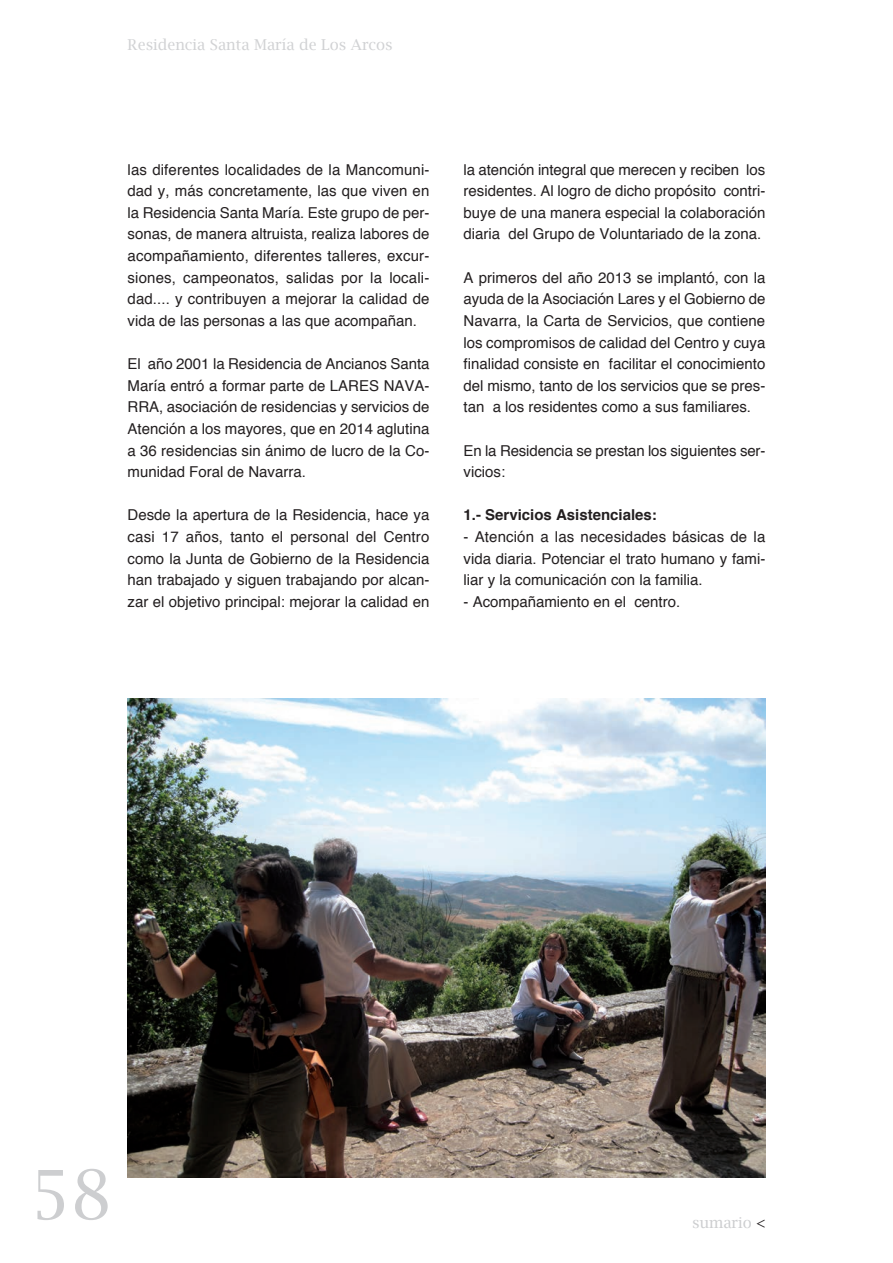
<style>
.page{position:relative;width:893px;height:1263px;background:#fff}
.page>*{position:absolute;margin:0;border:0;box-sizing:border-box;transform-origin:0 0}
.t1{font:67.65px "Lucida Bright";color:#cdced0}
.t2{font:15px/21.6px "Helvetica";color:#231f20;text-align:justify}
.t3{font:15px "Lucida Bright";color:#d1d2d4}
.t4{font:700 15px "Helvetica";color:#231f20}
.t5{font:15px "Lucida Bright";color:#cdced0}
.s1{color:#231f20}
</style>
<div class="page">
<img style="left:128px;top:699px;width:637px;height:478px">
<p class="t3" style="left:128px;top:36px;width:267px">Residencia Santa María de Los Arcos</p>
<p class="t2" style="left:128px;top:160px;width:303px">las diferentes localidades de la Mancomuni&shy;dad y, más concretamente, las que viven en la Residencia Santa María. Este grupo de per&shy;sonas, de manera altruista, realiza labores de acompañamiento, diferentes talleres, excur&shy;siones, campeonatos, salidas por la locali&shy;dad.... y contribuyen a mejorar la calidad de vida de las personas a las que acompañan.</p>
<p class="t2" style="left:128px;top:354px;width:303px">El año 2001 la Residencia de Ancianos Santa María entró a formar parte de LARES NAVA-RRA, asociación de residencias y servicios de Atención a los mayores, que en 2014 aglutina a 36 residencias sin ánimo de lucro de la Co&shy;munidad Foral de Navarra.</p>
<p class="t2" style="left:128px;top:505px;width:303px">Desde la apertura de la Residencia, hace ya casi 17 años, tanto el personal del Centro como la Junta de Gobierno de la Residencia han trabajado y siguen trabajando por alcan&shy;zar el objetivo principal: mejorar la calidad en</p>
<p class="t2" style="left:463px;top:160px;width:303px">la atención integral que merecen y reciben los residentes. Al logro de dicho propósito contri&shy;buye de una manera especial la colaboración diaria del Grupo de Voluntariado de la zona.</p>
<p class="t2" style="left:463px;top:268px;width:303px">A primeros del año 2013 se implantó, con la ayuda de la Asociación Lares y el Gobierno de Navarra, la Carta de Servicios, que contiene los compromisos de calidad del Centro y cuya finalidad consiste en facilitar el conocimiento del mismo, tanto de los servicios que se pres&shy;tan a los residentes como a sus familiares.</p>
<p class="t2" style="left:463px;top:441px;width:303px">En la Residencia se prestan los siguientes ser&shy;vicios:</p>
<p class="t4" style="left:463px;top:509px;width:195px">1.- Servicios Asistenciales:</p>
<p class="t2" style="left:463px;top:527px;width:303px">- Atención a las necesidades básicas de la vida diaria. Potenciar el trato humano y fami&shy;liar y la comunicación con la familia.</p>
<p class="t2" style="left:463px;top:592px;width:218px">- Acompañamiento en el centro.</p>
<h1 class="t1" style="left:30px;top:1153px;width:84px">58</h1>
<p class="t5" style="left:692px;top:1214px;width:75px">sumario <span class="s1">&lt;</span></p>
</div>
